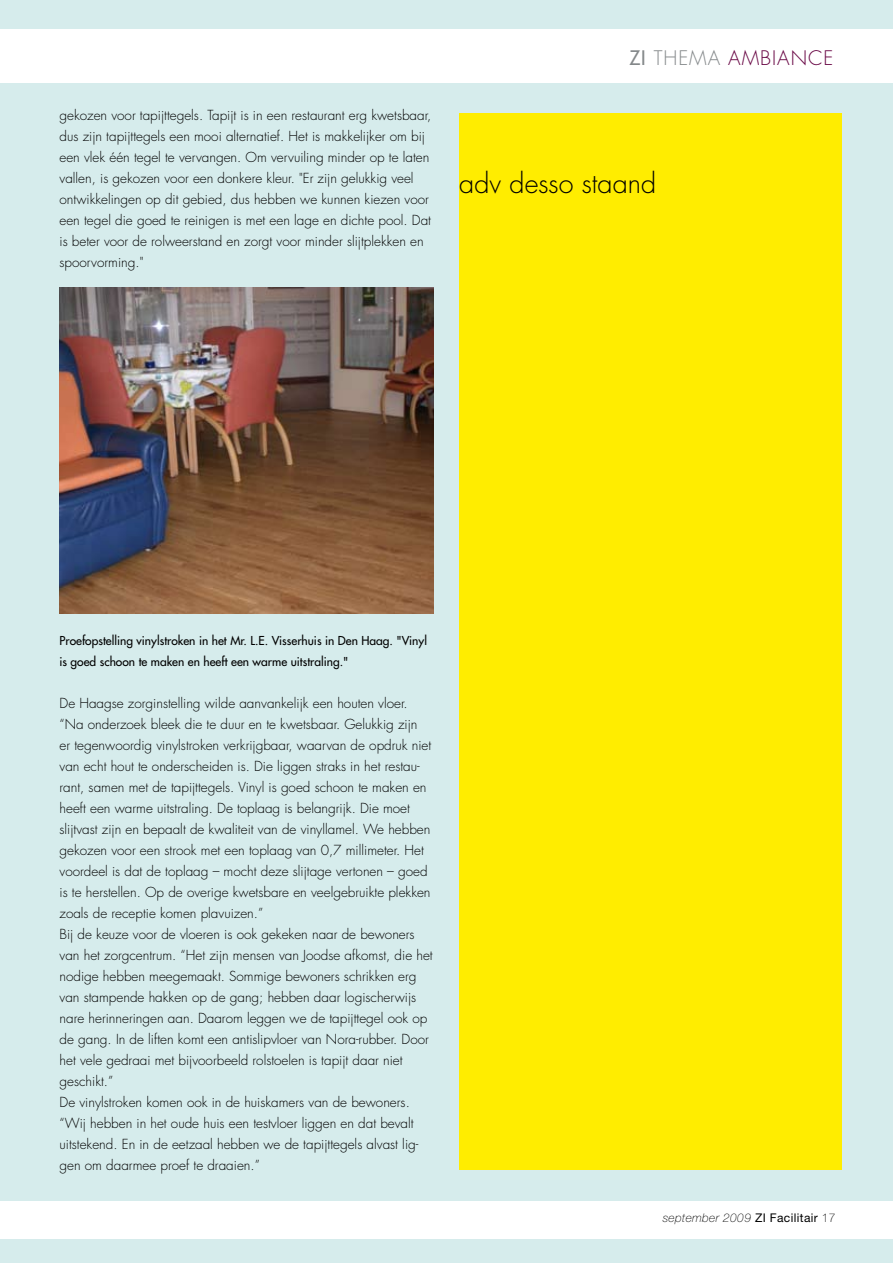
<style>
.page{position:relative;width:893px;height:1263px;background:#d6ecec}
.page>*{position:absolute;margin:0;border:0;box-sizing:border-box;transform-origin:0 0}
.t1{font:300 27px "Futura";color:#000}
.t2{font:300 19.5px "Futura";letter-spacing:.05em;color:#680644}
.t3{font:300 13.5px/21px "Futura";color:#000}
.t4{font:12px/21px "Futura";color:#000}
.t5{font:italic 100 12px "Helvetica Neue";letter-spacing:.03em;color:#000}
.s1{font-weight:400;color:#84888a}
.s2{color:#84888a}
.s3{font-weight:400;font-style:normal}
.s4{font-style:normal}
</style>
<div class="page">
<div style="left:0;top:30px;width:893px;height:53px;background:#fff"></div>
<div style="left:0;top:1201px;width:893px;height:37px;background:#fff"></div>
<div style="left:459px;top:113px;width:383px;height:1057px;background:#ffed00"></div>
<img style="left:60px;top:288px;width:374px;height:325px">
<p class="t3" style="left:60px;top:105px;width:373px">gekozen voor tapijttegels. Tapijt is in een restaurant erg kwetsbaar, dus zijn tapijttegels een mooi alternatief. Het is makkelijker om bij een vlek één tegel te vervangen. Om vervuiling minder op te laten vallen, is gekozen voor een donkere kleur. "Er zijn gelukkig veel ontwikkelingen op dit gebied, dus hebben we kunnen kiezen voor een tegel die goed te reinigen is met een lage en dichte pool. Dat is beter voor de rolweerstand en zorgt voor minder slijtplekken en spoorvorming."</p>
<h2 class="t2" style="left:629px;top:46px;width:203px"><span class="s1">ZI</span> <span class="s2">thema</span> AMBIANCE</h2>
<h1 class="t1" style="left:459px;top:167px;width:198px">adv desso staand</h1>
<p class="t4" style="left:60px;top:630px;width:369px">Proefopstelling vinylstroken in het Mr. L.E. Visserhuis in Den Haag. "Vinyl is goed schoon te maken en heeft een warme uitstraling."</p>
<p class="t3" style="left:60px;top:693px;width:375px">De Haagse zorginstelling wilde aanvankelijk een houten vloer. “Na onderzoek bleek die te duur en te kwetsbaar. Gelukkig zijn<br>er tegenwoordig vinylstroken verkrijgbaar, waarvan de opdruk niet van echt hout te onderscheiden is. Die liggen straks in het restau&shy;rant, samen met de tapijttegels. Vinyl is goed schoon te maken en heeft een warme uitstraling. De toplaag is belangrijk. Die moet slijtvast zijn en bepaalt de kwaliteit van de vinyllamel. We hebben gekozen voor een strook met een toplaag van 0,7 millimeter. Het voordeel is dat de toplaag – mocht deze slijtage vertonen – goed is te herstellen. Op de overige kwetsbare en veelgebruikte plekken zoals de receptie komen plavuizen.”<br>Bij de keuze voor de vloeren is ook gekeken naar de bewoners van het zorgcentrum. “Het zijn mensen van Joodse afkomst, die het nodige hebben meegemaakt. Sommige bewoners schrikken erg van stampende hakken op de gang; hebben daar logischerwijs nare herinneringen aan. Daarom leggen we de tapijttegel ook op de gang. In de liften komt een antislipvloer van Nora-rubber. Door het vele gedraai met bijvoorbeeld rolstoelen is tapijt daar niet geschikt.”<br>De vinylstroken komen ook in de huiskamers van de bewoners. “Wij hebben in het oude huis een testvloer liggen en dat bevalt uitstekend. En in de eetzaal hebben we de tapijttegels alvast lig&shy;gen om daarmee proef te draaien.”</p>
<p class="t5" style="left:663px;top:1210px;width:174px">september 2009 <span class="s3">ZI Facilitair</span> <span class="s4">17</span></p>
</div>
